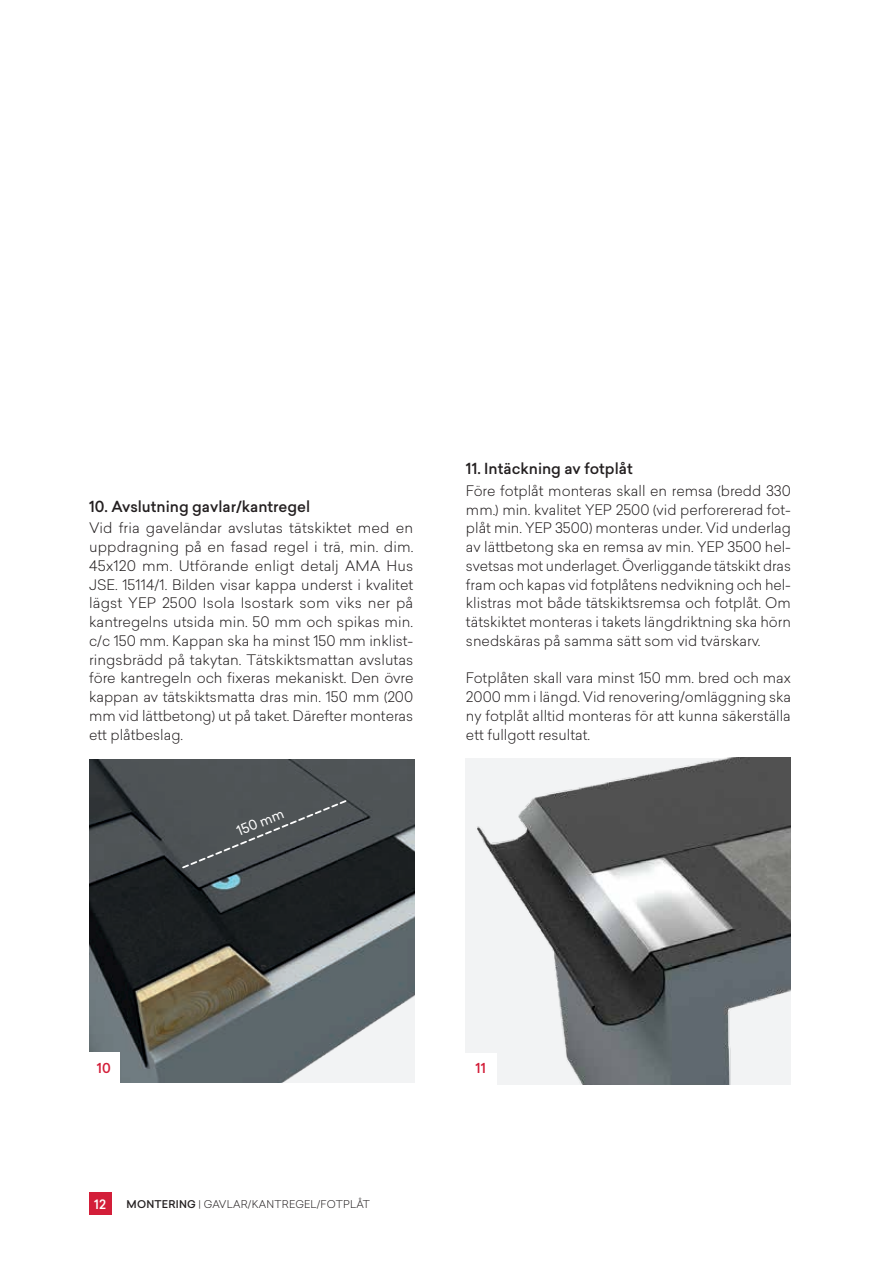
<style>
.page{position:relative;width:893px;height:1263px;background:#fff}
.page>*{position:absolute;margin:0;border:0;box-sizing:border-box;transform-origin:0 0}
.Subtitle_-_Body_text{font:500 15px "Sailec";color:#231f20}
.Body_text{font:300 14.25px/18.8px "Sailec";color:#231f20;text-align:justify}
.t1{font:13.5px "Sailec";color:#fff}
.Table__subtitle{font:500 13.5px "Sailec";color:#d31e39}
.t2{font:500 12.75px "Sailec";color:#fff}
.Body_text-2{font:300 10.5px "Sailec";letter-spacing:.02em;color:#231f20}
.s1{font-weight:500}
</style>
<div class="page">
<div style="left:89px;top:1193px;width:22px;height:22px;background:#d31e39"></div>
<img style="left:466px;top:758px;width:325px;height:326px">
<img style="left:89px;top:759px;width:325px;height:324px">
<svg style="left:181px;top:799px;width:167px;height:71px;background:#4f5456"></svg>
<div style="left:465px;top:1054px;width:31px;height:31px;background:#fff"></div>
<div style="left:89px;top:1052px;width:31px;height:31px;background:#fff"></div>
<p class="Subtitle_-_Body_text" style="left:89px;top:495px;width:223px">10. Avslutning gavlar/kantregel</p>
<p class="Body_text" style="left:89px;top:518px;width:326px">Vid fria gaveländar avslutas tätskiktet med en uppdragning på en fasad regel i trä, min. dim.<br>45x120 mm. Utförande enligt detalj AMA Hus JSE. 15114/1. Bilden visar kappa underst i kvalitet lägst YEP 2500 Isola Isostark som viks ner på kantregelns utsida min. 50 mm och spikas min. c/c 150 mm. Kappan ska ha minst 150 mm inklist&shy;ringsbrädd på takytan. Tätskiktsmattan avslutas före kantregeln och fixeras mekaniskt. Den övre kappan av tätskiktsmatta dras min. 150 mm (200 mm vid lättbetong) ut på taket. Därefter monteras ett plåtbeslag.</p>
<p class="t1" style="left:234px;top:823px;width:51px;rotate:-22deg">150 mm</p>
<p class="Subtitle_-_Body_text" style="left:466px;top:458px;width:168px">11. Intäckning av fotplåt</p>
<p class="Body_text" style="left:466px;top:481px;width:326px">Före fotplåt monteras skall en remsa (bredd 330 mm.) min. kvalitet YEP 2500 (vid perforererad fot&shy;plåt min. YEP 3500) monteras under. Vid underlag av lättbetong ska en remsa av min. YEP 3500 hel&shy;svetsas mot underlaget. Överliggande tätskikt dras fram och kapas vid fotplåtens nedvikning och hel&shy;klistras mot både tätskiktsremsa och fotplåt. Om tätskiktet monteras i takets längdriktning ska hörn snedskäras på samma sätt som vid tvärskarv.</p>
<p class="Body_text" style="left:466px;top:668px;width:327px">Fotplåten skall vara minst 150 mm. bred och max 2000 mm i längd. Vid renovering/omläggning ska ny fotplåt alltid monteras för att kunna säkerställa ett fullgott resultat.</p>
<p class="Table__subtitle" style="left:97px;top:1058px;width:15px">10</p>
<p class="Table__subtitle" style="left:475px;top:1059px;width:12px">11</p>
<p class="t2" style="left:94px;top:1195px;width:13px">12</p>
<p class="Body_text-2" style="left:127px;top:1196px;width:245px"><span class="s1">MONTERING</span> | GAVLAR/KANTREGEL/FOTPLÅT</p>
</div>
